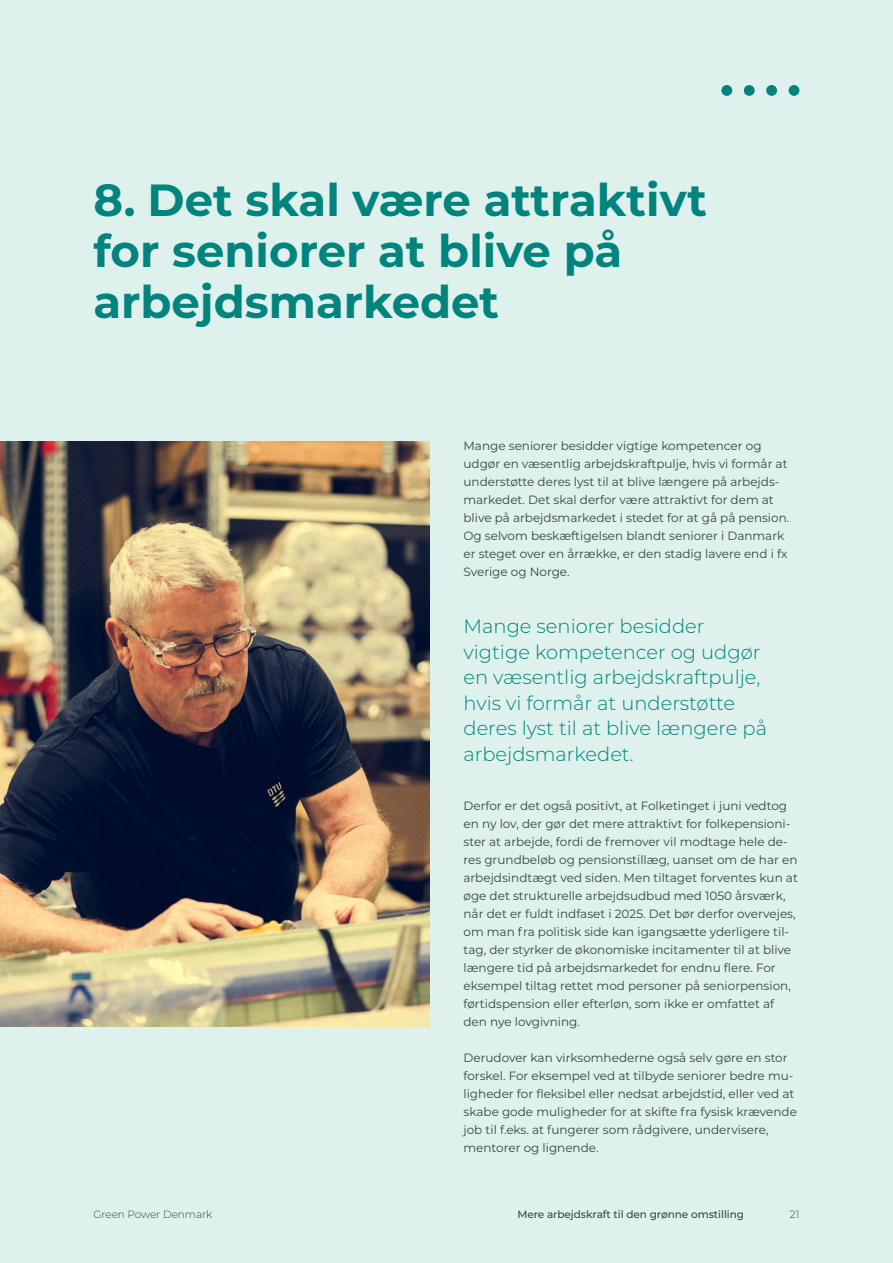
<style>
.page{position:relative;width:893px;height:1263px;background:#def1ed}
.page>*{position:absolute;margin:0;border:0;box-sizing:border-box;transform-origin:0 0}
.Rubrik_30_34{font:700 45px/51px "Montserrat";color:#00847d}
.Citat{font:300 19.5px/25.5px "Montserrat";color:#00847d}
.Brød{font:12px/18px "Montserrat";color:#39443f}
.t1{font:500 10.5px "Montserrat";letter-spacing:-.005em;color:#39443f}
.t2{font:300 10.5px "Montserrat";letter-spacing:-.005em;color:#39443f}
</style>
<div class="page">
<div style="left:721px;top:85px;width:11px;height:11px;background:#00847d;border-radius:50%"></div>
<div style="left:744px;top:85px;width:11px;height:11px;background:#00847d;border-radius:50%"></div>
<div style="left:766px;top:85px;width:11px;height:11px;background:#00847d;border-radius:50%"></div>
<div style="left:789px;top:85px;width:10px;height:11px;background:#00847d;border-radius:50%"></div>
<img style="left:0;top:442px;width:429px;height:584px">
<p class="Rubrik_30_34" style="left:94px;top:172px;width:615px">8. Det skal være attraktivt for seniorer at blive på arbejdsmarkedet</p>
<p class="Brød" style="left:463px;top:436px;width:327px">Mange seniorer besidder vigtige kompetencer og udgør en væsentlig arbejdskraftpulje, hvis vi formår at understøtte deres lyst til at blive længere på arbejds&shy;markedet. Det skal derfor være attraktivt for dem at blive på arbejdsmarkedet i stedet for at gå på pension.<br>Og selvom beskæftigelsen blandt seniorer i Danmark er steget over en årrække, er den stadig lavere end i fx Sverige og Norge.</p>
<p class="Citat" style="left:463px;top:613px;width:305px">Mange seniorer besidder vigtige kompetencer og udgør en væsentlig arbejdskraftpulje, hvis vi formår at understøtte deres lyst til at blive længere på arbejdsmarkedet.</p>
<p class="Brød" style="left:463px;top:796px;width:336px">Derfor er det også positivt, at Folketinget i juni vedtog en ny lov, der gør det mere attraktivt for folkepensioni&shy;ster at arbejde, fordi de fremover vil modtage hele de&shy;res grundbeløb og pensionstillæg, uanset om de har en arbejdsindtægt ved siden. Men tiltaget forventes kun at øge det strukturelle arbejdsudbud med 1050 årsværk, når det er fuldt indfaset i 2025. Det bør derfor overvejes, om man fra politisk side kan igangsætte yderligere til&shy;tag, der styrker de økonomiske incitamenter til at blive længere tid på arbejdsmarkedet for endnu flere. For eksempel tiltag rettet mod personer på seniorpension, førtidspension eller efterløn, som ikke er omfattet af den nye lovgivning.</p>
<p class="Brød" style="left:463px;top:1048px;width:335px">Derudover kan virksomhederne også selv gøre en stor forskel. For eksempel ved at tilbyde seniorer bedre mu&shy;ligheder for fleksibel eller nedsat arbejdstid, eller ved at skabe gode muligheder for at skifte fra fysisk krævende job til f.eks. at fungerer som rådgivere, undervisere, mentorer og lignende.</p>
<p class="t2" style="left:94px;top:1207px;width:120px">Green Power Denmark</p>
<p class="t1" style="left:517px;top:1207px;width:228px">Mere arbejdskraft til den grønne omstilling</p>
<p class="t2" style="left:790px;top:1207px;width:11px">21</p>
</div>
